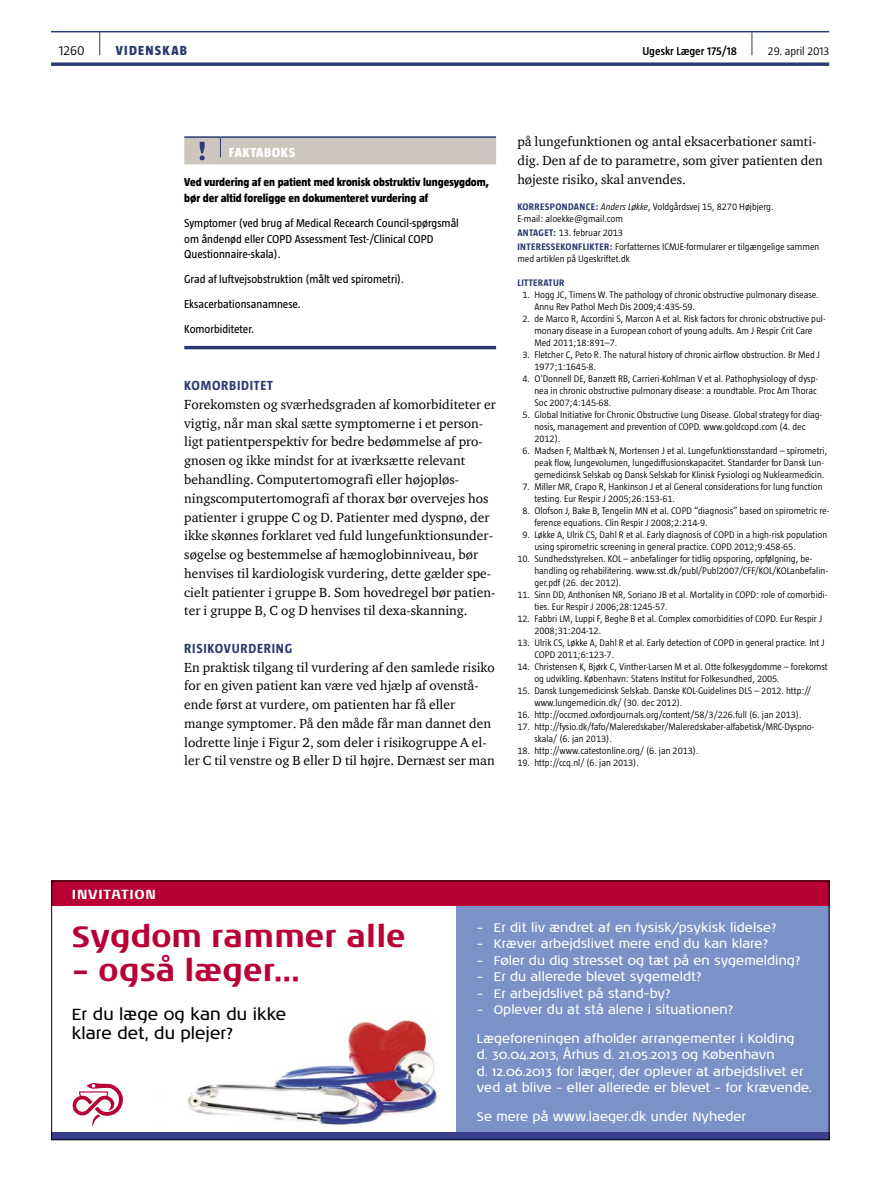
<style>
.page{position:relative;width:893px;height:1191px;background:#fff}
.page>*{position:absolute;margin:0;border:0;box-sizing:border-box;transform-origin:0 0}
.t1{font:700 30px "Noa LT Std";color:#b90035}
.t2{font:16.5px/19.5px "Noa LT Std";color:#000}
.t3{font:13.5px/18.8px "ITC Charter Com";color:#000}
.t4{font:700 13.5px "Noa LT Std";letter-spacing:.05em;color:#fff}
.t5{font:800 13.5px "Taz";letter-spacing:.095em;color:#2c3a73}
.t6{font:800 13.5px "Taz";color:#fff}
.t7{font:300 13.5px "Taz";color:#000}
.t8{font:12.75px/16.5px "Noa LT Std";color:#fff}
.t9{font:11.7px/15.8px "Taz";color:#000}
.t10{font:800 11.7px/15.8px "Taz";color:#000}
.t11{font:600 11.7px "Taz";color:#000}
.t12{font:300 11.7px "Taz";color:#000}
.t13{font:300 9.75px/12px "Taz";color:#000}
.t14{font:700 9.75px "Taz";letter-spacing:.04em;color:#2c3a73}
.s1{font-family:"Taz";font-weight:700;color:#2c3a73}
.s2{font-weight:700;color:#2c3a73}
.s3{font-style:italic}
</style>
<div class="page">
<hr style="left:51px;top:31px;width:778px;height:1px;background:#2c3a73">
<svg style="left:51px;top:62px;width:778px;height:4px;background:#485485"></svg>
<svg style="left:99px;top:32px;width:1px;height:23px"></svg>
<svg style="left:751px;top:32px;width:1px;height:23px"></svg>
<hr style="left:184px;top:136px;width:36px;height:2px;background:#2c3a73">
<hr style="left:220px;top:136px;width:276px;height:2px;background:#2c3a73">
<div style="left:184px;top:137px;width:312px;height:27px;background:#cdc6be"></div>
<hr style="left:184px;top:346px;width:312px;height:3px;background:#2c3a73">
<img style="left:188px;top:1020px;width:249px;height:105px">
<div style="left:456px;top:880px;width:373px;height:260px;background:#7b91c7"></div>
<svg style="left:73px;top:1083px;width:50px;height:43px"></svg>
<div style="left:51px;top:880px;width:778px;height:26px;background:#b90035"></div>
<div style="left:51px;top:1132px;width:778px;height:8px;background:#3a3d8c"></div>
<div style="left:51px;top:880px;width:778px;height:260px;border:1px solid #000"></div>
<p class="t7" style="left:59px;top:43px;width:27px">1260</p>
<p class="t5" style="left:116px;top:43px;width:73px">VIDENSKAB</p>
<p class="t11" style="left:642px;top:45px;width:96px">Ugeskr Læger 175/18</p>
<p class="t12" style="left:768px;top:45px;width:63px">29. april 2013</p>
<p class="t6" style="left:229px;top:145px;width:15px">Faktaboks</p>
<p class="t10" style="left:184px;top:174px;width:306px">Ved vurdering af en patient med kronisk obstruktiv lungesygdom, bør der altid foreligge en dokumenteret vurdering af</p>
<p class="t9" style="left:184px;top:215px;width:276px">Symptomer (ved brug af Medical Recearch Council-spørgsmål om åndenød eller COPD Assessment Test-/Clinical COPD<br>Questionnaire-skala).</p>
<p class="t9" style="left:184px;top:267px;width:221px;line-height:24.8px">Grad af luftvejsobstruktion (målt ved spirometri).<br>Eksacerbationsanamnese.<br>Komorbiditeter.</p>
<p class="t3" style="left:184px;top:376px;width:313px"><span class="s1">KOMORBIDITET<br></span>Forekomsten og sværhedsgraden af komorbiditeter er vigtig, når man skal sætte symptomerne i et person&shy;ligt patientperspektiv for bedre bedømmelse af pro&shy;gnosen og ikke mindst for at iværksætte relevant behandling. Computertomografi eller højopløs&shy;ningscomputertomografi af thorax bør overvejes hos patienter i gruppe C og D. Patienter med dyspnø, der ikke skønnes forklaret ved fuld lungefunktionsunder&shy;søgelse og bestemmelse af hæmoglobinniveau, bør henvises til kardiologisk vurdering, dette gælder spe&shy;cielt patienter i gruppe B. Som hovedregel bør patien&shy;ter i gruppe B, C og D henvises til dexa-skanning.</p>
<p class="t3" style="left:184px;top:638px;width:312px"><span class="s1">RISIKOVURDERING<br></span>En praktisk tilgang til vurdering af den samlede risiko for en given patient kan være ved hjælp af ovenstå&shy;ende først at vurdere, om patienten har få eller mange symptomer. På den måde får man dannet den lodrette linje i Figur 2, som deler i risikogruppe A el&shy;ler C til venstre og B eller D til højre. Dernæst ser man</p>
<p class="t3" style="left:517px;top:132px;width:307px">på lungefunktionen og antal eksacerbationer samti&shy;dig. Den af de to parametre, som giver patienten den højeste risiko, skal anvendes.</p>
<p class="t13" style="left:517px;top:201px;width:258px"><span class="s2">KORRESPONDANCE:</span> <span class="s3">Anders Løkke</span>, Voldgårdsvej 15, 8270 Højbjerg.<br>E-mail: aloekke@gmail.com</p>
<p class="t13" style="left:517px;top:226px;width:304px;line-height:14.1px"><span class="s2">ANTAGET:</span> 13. februar 2013<br><span class="s2">INTERESSEKONFLIKTER:</span> Forfatternes ICMJE-formularer er tilgængelige sammen</p>
<p class="t13" style="left:517px;top:253px;width:114px">med artiklen på Ugeskriftet.dk</p>
<p class="t14" style="left:517px;top:277px;width:49px">LITTERATUR</p>
<p class="t13" style="left:534px;top:289px;width:286px;text-indent:-12px">1. Hogg JC, Timens W. The pathology of chronic obstructive pulmonary disease.<br>Annu Rev Pathol Mech Dis 2009;4:435-59.</p>
<p class="t13" style="left:534px;top:313px;width:293px;text-indent:-12px">2. de Marco R, Accordini S, Marcon A et al. Risk factors for chronic obstructive pul&shy;monary disease in a European cohort of young adults. Am J Respir Crit Care<br>Med 2011;18:891–7.</p>
<p class="t13" style="left:534px;top:349px;width:287px;text-indent:-12px">3. Fletcher C, Peto R. The natural history of chronic airflow obstruction. Br Med J<br>1977;1:1645-8.</p>
<p class="t13" style="left:534px;top:373px;width:285px;text-indent:-12px">4. O’Donnell DE, Banzett RB, Carrieri-Kohlman V et al. Pathophysiology of dysp&shy;nea in chronic obstructive pulmonary disease: a roundtable. Proc Am Thorac<br>Soc 2007;4:145-68.</p>
<p class="t13" style="left:534px;top:409px;width:289px;text-indent:-12px">5. Global Initiative for Chronic Obstructive Lung Disease. Global strategy for diag&shy;nosis, management and prevention of COPD. www.goldcopd.com (4. dec<br>2012).</p>
<p class="t13" style="left:534px;top:445px;width:294px;text-indent:-12px">6. Madsen F, Maltbæk N, Mortensen J et al. Lungefunktionsstandard – spirometri, peak flow, lungevolumen, lungediffusionskapacitet. Standarder for Dansk Lun&shy;gemedicinsk Selskab og Dansk Selskab for Klinisk Fysiologi og Nuklearmedicin.</p>
<p class="t13" style="left:534px;top:481px;width:290px;text-indent:-12px">7. Miller MR, Crapo R, Hankinson J et al General considerations for lung function testing. Eur Respir J 2005;26:153-61.</p>
<p class="t13" style="left:534px;top:505px;width:296px;text-indent:-12px">8. Olofson J, Bake B, Tengelin MN et al. COPD “diagnosis” based on spirometric re&shy;ference equations. Clin Respir J 2008;2:214-9.</p>
<p class="t13" style="left:534px;top:529px;width:294px;text-indent:-12px">9. Løkke A, Ulrik CS, Dahl R et al. Early diagnosis of COPD in a high-risk population using spirometric screening in general practice. COPD 2012;9:458-65.</p>
<p class="t13" style="left:534px;top:553px;width:295px;text-indent:-17px">10. Sundhedsstyrelsen. KOL – anbefalinger for tidlig opsporing, opfølgning, be&shy;handling og rehabilitering. www.sst.dk/publ/Publ2007/CFF/KOL/KOLanbefalin&shy;ger.pdf (26. dec 2012).</p>
<p class="t13" style="left:534px;top:589px;width:294px;text-indent:-17px">11. Sinn DD, Anthonisen NR, Soriano JB et al. Mortality in COPD: role of comorbidi&shy;ties. Eur Respir J 2006;28:1245-57.</p>
<p class="t13" style="left:534px;top:613px;width:289px;text-indent:-17px">12. Fabbri LM, Luppi F, Beghe B et al. Complex comorbidities of COPD. Eur Respir J<br>2008;31:204-12.</p>
<p class="t13" style="left:534px;top:637px;width:292px;text-indent:-17px">13. Ulrik CS, Løkke A, Dahl R et al. Early detection of COPD in general practice. Int J<br>COPD 2011;6:123-7.</p>
<p class="t13" style="left:534px;top:661px;width:295px;text-indent:-17px">14. Christensen K, Bjørk C, Vinther-Larsen M et al. Otte folkesygdomme – forekomst og udvikling. København: Statens Institut for Folkesundhed, 2005.</p>
<p class="t13" style="left:534px;top:685px;width:278px;text-indent:-17px">15. Dansk Lungemedicinsk Selskab. Danske KOL-Guidelines DLS – 2012. http:// www.lungemedicin.dk/ (30. dec 2012).</p>
<p class="t13" style="left:517px;top:709px;width:286px">16. http://occmed.oxfordjournals.org/content/58/3/226.full (6. jan 2013).</p>
<p class="t13" style="left:534px;top:721px;width:281px;text-indent:-17px">17. http://fysio.dk/fafo/Maleredskaber/Maleredskaber-alfabetisk/MRC-Dyspno&shy;skala/ (6. jan 2013).</p>
<p class="t13" style="left:517px;top:745px;width:183px">18. http://www.catestonline.org/ (6. jan 2013).</p>
<p class="t13" style="left:517px;top:757px;width:123px">19. http://ccq.nl/ (6. jan 2013).</p>
<p class="t4" style="left:72px;top:885px;width:86px">InvItatIon</p>
<p class="t1" style="left:72px;top:918px;width:335px">Sygdom rammer alle</p>
<p class="t1" style="left:72px;top:951px;width:229px">– også læger…</p>
<p class="t2" style="left:72px;top:1004px;width:216px">Er du læge og kan du ikke klare det, du plejer?</p>
<p class="t8" style="left:477px;top:919px;width:301px">– Er dit liv ændret af en fysisk/psykisk lidelse?</p>
<p class="t8" style="left:477px;top:936px;width:293px">– Kræver arbejdslivet mere end du kan klare?</p>
<p class="t8" style="left:477px;top:952px;width:325px">– Føler du dig stresset og tæt på en sygemelding?</p>
<p class="t8" style="left:477px;top:969px;width:226px">– Er du allerede blevet sygemeldt?</p>
<p class="t8" style="left:477px;top:985px;width:195px">– Er arbejdslivet på stand-by?</p>
<p class="t8" style="left:477px;top:1002px;width:258px">– Oplever du at stå alene i situationen?</p>
<p class="t8" style="left:477px;top:1030px;width:337px">Lægeforeningen afholder arrangementer i Kolding<br>d. 30.04.2013, Århus d. 21.05.2013 og København<br>d. 12.06.2013 for læger, der oplever at arbejdslivet er ved at blive – eller allerede er blevet – for krævende.</p>
<p class="t8" style="left:477px;top:1108px;width:271px">Se mere på www.laeger.dk under Nyheder</p>
</div>
